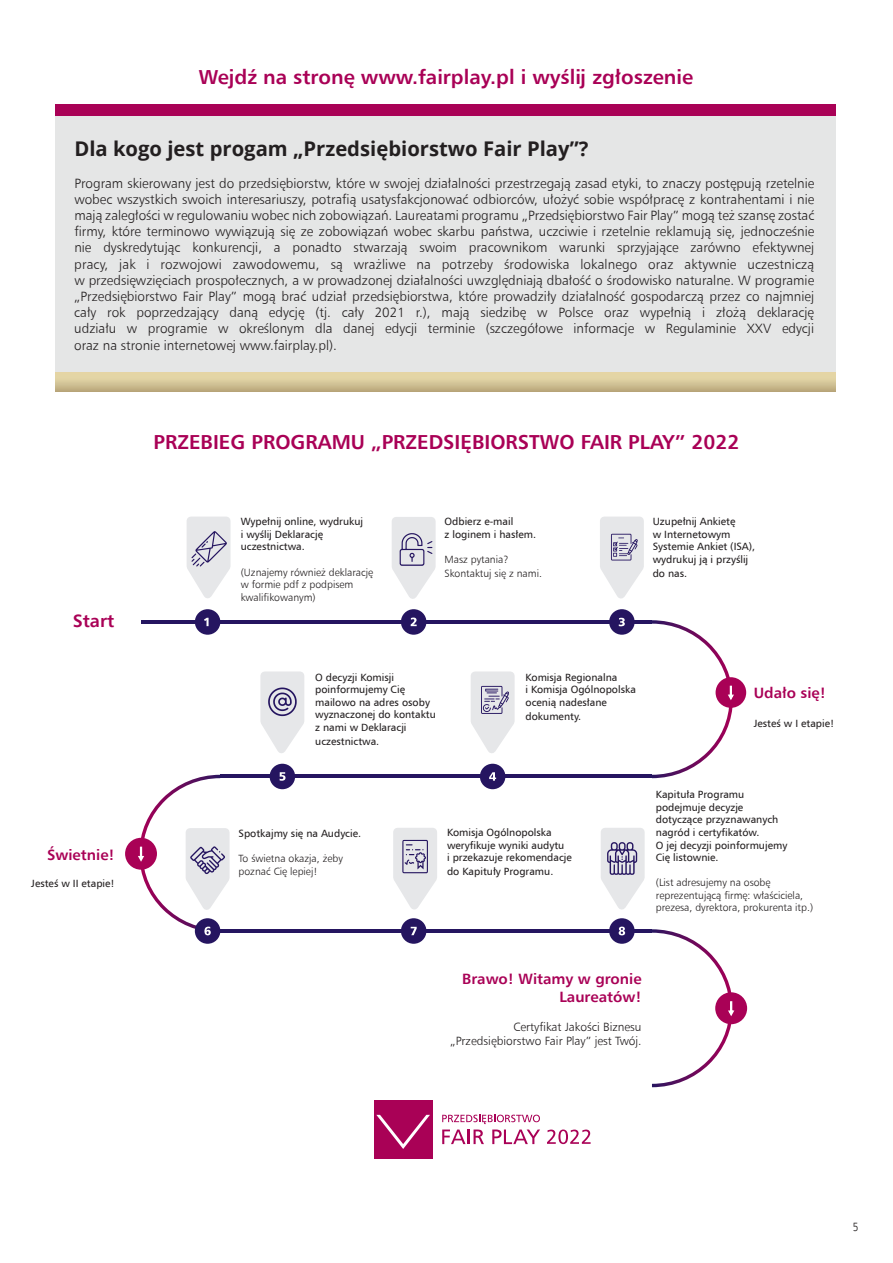
<style>
.page{position:relative;width:893px;height:1263px;background:#fff}
.page>*{position:absolute;margin:0;border:0;box-sizing:border-box;transform-origin:0 0}
.t1{font:700 20.25px "Humnst 777 EU";color:#a90156}
.t2{font:700 20.25px "Open Sans";color:#231f20}
.t3{font:700 18px "Humnst 777 EU";color:#a90156}
.t4{font:700 15px/18px "Humnst 777 EU";color:#a90156;text-align:right}
.t5{font:13.5px/16.2px "Humnst 777 Lt EU";color:#231f20;text-align:justify}
.t6{font:12px/14.4px "Humnst 777 Lt EU";color:#231f20;text-align:right}
.t7{font:12px "Humnst 777 Lt Cn EU";color:#231f20}
.t8{font:10.5px/12.6px "Humnst 777 EU";color:#231f20}
.t9{font:10.5px/12.6px "Humnst 777 Lt EU";color:#231f20}
</style>
<div class="page">
<div style="left:55px;top:104px;width:781px;height:274px;background:#e5e6e6"></div>
<hr style="left:141px;top:620px;width:511px;height:4px;background:#251560">
<hr style="left:220px;top:929px;width:432px;height:4px;background:#251560">
<hr style="left:220px;top:775px;width:432px;height:3px;background:#251560">
<div style="left:195px;top:609px;width:25px;height:26px;background:#251560;border-radius:50%"></div>
<div style="left:401px;top:609px;width:25px;height:26px;background:#251560;border-radius:50%"></div>
<div style="left:609px;top:609px;width:26px;height:26px;background:#251560;border-radius:50%"></div>
<div style="left:716px;top:677px;width:30px;height:31px;background:#a90156;border-radius:50%"></div>
<div style="left:480px;top:764px;width:25px;height:25px;background:#251560;border-radius:50%"></div>
<div style="left:270px;top:764px;width:25px;height:25px;background:#251560;border-radius:50%"></div>
<div style="left:195px;top:918px;width:25px;height:26px;background:#251560;border-radius:50%"></div>
<div style="left:401px;top:918px;width:25px;height:26px;background:#251560;border-radius:50%"></div>
<div style="left:715px;top:992px;width:32px;height:32px;background:#a90156;border-radius:50%"></div>
<svg style="left:204px;top:618px;width:5px;height:8px"></svg>
<svg style="left:411px;top:617px;width:6px;height:9px"></svg>
<svg style="left:619px;top:618px;width:6px;height:8px"></svg>
<svg style="left:652px;top:620px;width:83px;height:158px"></svg>
<svg style="left:489px;top:772px;width:7px;height:9px"></svg>
<svg style="left:280px;top:772px;width:5px;height:9px"></svg>
<svg style="left:411px;top:927px;width:6px;height:8px"></svg>
<svg style="left:187px;top:516px;width:44px;height:94px"></svg>
<svg style="left:392px;top:517px;width:44px;height:94px"></svg>
<svg style="left:600px;top:516px;width:44px;height:94px"></svg>
<svg style="left:471px;top:671px;width:44px;height:94px"></svg>
<svg style="left:260px;top:671px;width:44px;height:94px"></svg>
<svg style="left:393px;top:828px;width:44px;height:93px"></svg>
<svg style="left:601px;top:828px;width:135px;height:259px"></svg>
<div style="left:125px;top:838px;width:32px;height:32px;background:#a90156;border-radius:50%"></div>
<svg style="left:136px;top:775px;width:94px;height:160px"></svg>
<div style="left:55px;top:104px;width:781px;height:12px;background:#a90156"></div>
<div style="left:359px;top:1086px;width:246px;height:87px;background:#fff"></div>
<div style="left:374px;top:1100px;width:58px;height:59px;background:#a90156"></div>
<svg style="left:376px;top:1115px;width:54px;height:34px"></svg>
<svg style="left:442px;top:1115px;width:98px;height:29px"></svg>
<svg style="left:547px;top:1129px;width:44px;height:15px"></svg>
<h1 class="t1" style="left:199px;top:64px;width:496px">Wejdź na stronę www.fairplay.pl i wyślij zgłoszenie</h1>
<h1 class="t2" style="left:74px;top:134px;width:515px">Dla kogo jest progam „Przedsiębiorstwo Fair Play”?</h1>
<p class="t5" style="left:74px;top:175px;width:742px">Program skierowany jest do przedsiębiorstw, które w swojej działalności przestrzegają zasad etyki, to znaczy postępują rzetelnie wobec wszystkich swoich interesariuszy, potrafią usatysfakcjonować odbiorców, ułożyć sobie współpracę z kontrahentami i nie mają zaległości w regulowaniu wobec nich zobowiązań. Laureatami programu „Przedsiębiorstwo Fair Play” mogą też szansę zostać firmy, które terminowo wywiązują się ze zobowiązań wobec skarbu państwa, uczciwie i rzetelnie reklamują się, jednocześnie nie dyskredytując konkurencji, a ponadto stwarzają swoim pracownikom warunki sprzyjające zarówno efektywnej pracy, jak i rozwojowi zawodowemu, są wrażliwe na potrzeby środowiska lokalnego oraz aktywnie uczestniczą w przedsięwzięciach prospołecznych, a w prowadzonej działalności uwzględniają dbałość o środowisko naturalne. W programie „Przedsiębiorstwo Fair Play” mogą brać udział przedsiębiorstwa, które prowadziły działalność gospodarczą przez co najmniej cały rok poprzedzający daną edycję (tj. cały 2021 r.), mają siedzibę w Polsce oraz wypełnią i złożą deklarację udziału w programie w określonym dla danej edycji terminie (szczegółowe informacje w Regulaminie XXV edycji oraz na stronie internetowej www.fairplay.pl).</p>
<h1 class="t1" style="left:154px;top:429px;width:587px">PRZEBIEG PROGRAMU „PRZEDSIĘBIORSTWO FAIR PLAY” 2022</h1>
<h2 class="t3" style="left:73px;top:609px;width:43px">Start</h2>
<p class="t4" style="left:47px;top:845px;width:69px">Świetnie!</p>
<p class="t8" style="left:31px;top:876px;width:85px">Jesteś w II etapie!</p>
<p class="t8" style="left:241px;top:515px;width:124px">Wypełnij online, wydrukuj i wyślij Deklarację uczestnictwa.</p>
<p class="t9" style="left:241px;top:565px;width:134px">(Uznajemy również deklarację w formie pdf z podpisem kwalifikowanym)</p>
<p class="t8" style="left:444px;top:515px;width:93px">Odbierz e-mail<br>z loginem i hasłem.</p>
<p class="t9" style="left:444px;top:552px;width:99px;line-height:14.4px">Masz pytania?<br>Skontaktuj się z nami.</p>
<p class="t8" style="left:653px;top:515px;width:104px">Uzupełnij Ankietę<br>w Internetowym<br>Systemie Ankiet (ISA), wydrukuj ją i przyślij</p>
<p class="t8" style="left:653px;top:567px;width:36px">do nas.</p>
<p class="t8" style="left:315px;top:671px;width:122px">O decyzji Komisji poinformujemy Cię mailowo na adres osoby wyznaczonej do kontaktu z nami w Deklaracji</p>
<p class="t8" style="left:315px;top:735px;width:66px">uczestnictwa.</p>
<p class="t8" style="left:526px;top:671px;width:112px">Komisja Regionalna<br>i Komisja Ogólnopolska ocenią nadesłane</p>
<p class="t8" style="left:526px;top:710px;width:57px">dokumenty.</p>
<p class="t8" style="left:239px;top:827px;width:124px">Spotkajmy się na Audycie.</p>
<p class="t9" style="left:239px;top:852px;width:106px">To świetna okazja, żeby poznać Cię lepiej!</p>
<p class="t8" style="left:447px;top:826px;width:126px">Komisja Ogólnopolska weryfikuje wyniki audytu<br>i przekazuje rekomendacje</p>
<p class="t8" style="left:447px;top:865px;width:108px">do Kapituły Programu.</p>
<p class="t4" style="left:754px;top:684px;width:74px">Udało się!</p>
<p class="t8" style="left:754px;top:717px;width:82px">Jesteś w I etapie!</p>
<p class="t8" style="left:656px;top:788px;width:133px">Kapituła Programu podejmuje decyzje dotyczące przyznawanych nagród i certyfikatów.<br>O jej decyzji poinformujemy<br>Cię listownie.</p>
<p class="t9" style="left:656px;top:876px;width:159px">(List adresujemy na osobę reprezentującą firmę: właściciela, prezesa, dyrektora, prokurenta itp.)</p>
<p class="t4" style="left:462px;top:970px;width:181px">Brawo! Witamy w gronie<br>Laureatów!</p>
<p class="t6" style="left:450px;top:1019px;width:193px">Certyfikat Jakości Biznesu „Przedsiębiorstwo Fair Play” jest Twój.</p>
<p class="t7" style="left:853px;top:1219px;width:7px">5</p>
</div>
